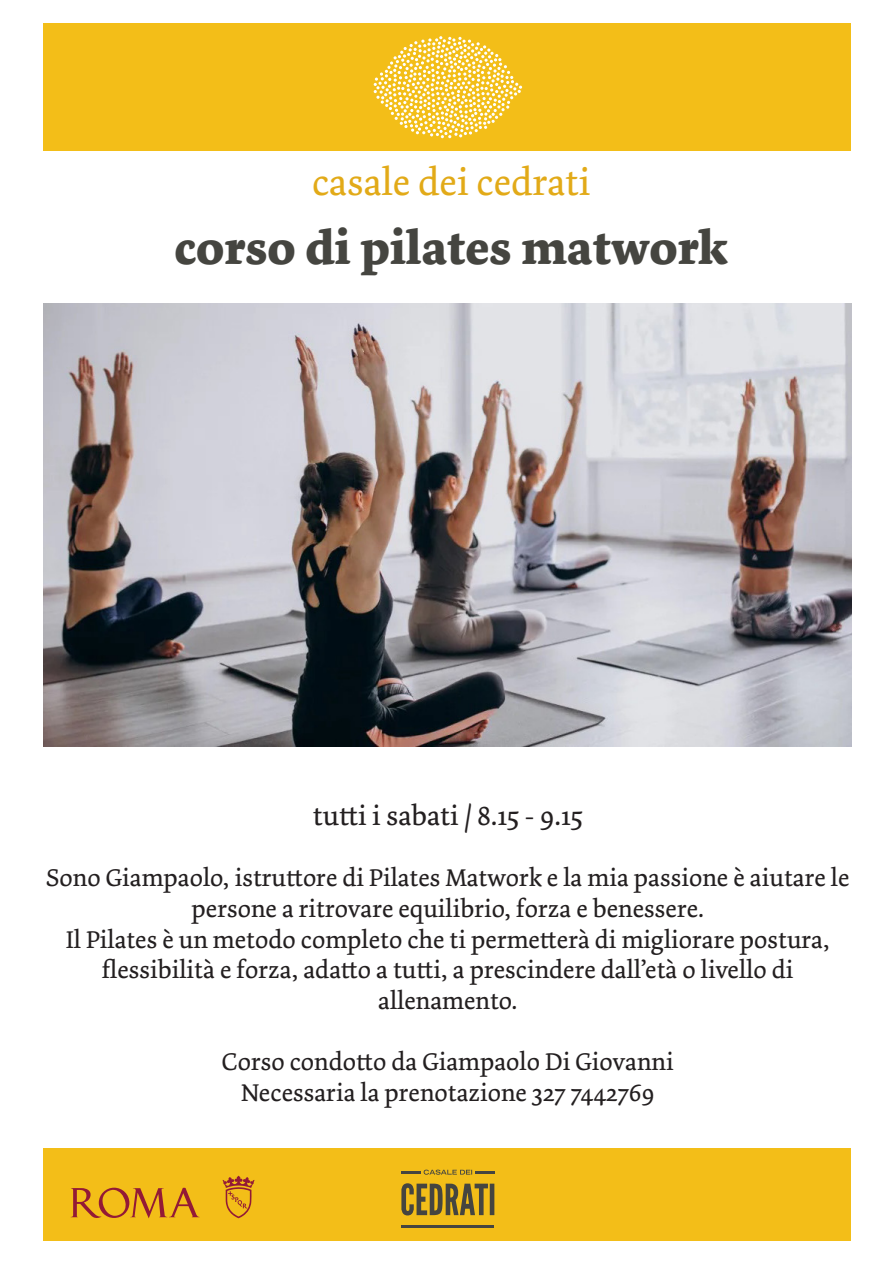
<style>
.page{position:relative;width:893px;height:1263px;background:#fff}
.page>*{position:absolute;margin:0;border:0;box-sizing:border-box;transform-origin:0 0}
.t1{font:700 49.5px "Dolly Pro";color:#454540}
.t2{font:39px "Dolly Pro";color:#e2aa18}
.t3{font:28.5px "Dolly Pro";color:#231f20}
.t4{font:25.5px/30.6px "Dolly Pro";color:#231f20;text-align:center}
</style>
<div class="page">
<div style="left:43px;top:23px;width:808px;height:128px;background:#f3be18"></div>
<svg style="left:374px;top:36px;width:148px;height:102px"></svg>
<div style="left:43px;top:1148px;width:808px;height:93px;background:#f3be18"></div>
<svg style="left:71px;top:1187px;width:129px;height:31px"></svg>
<svg style="left:223px;top:1176px;width:31px;height:42px"></svg>
<svg style="left:401px;top:1183px;width:93px;height:32px"></svg>
<hr style="left:401px;top:1171px;width:20px;height:2px;background:#454540">
<svg style="left:424px;top:1169px;width:70px;height:6px"></svg>
<hr style="left:401px;top:1225px;width:93px;height:3px;background:#454540">
<img style="left:44px;top:303px;width:808px;height:444px">
<p class="t2" style="left:312px;top:158px;width:280px">casale dei cedrati</p>
<p class="t1" style="left:174px;top:216px;width:555px">corso di pilates matwork</p>
<p class="t3" style="left:313px;top:797px;width:271px">tutti i sabati / 8.15 - 9.15</p>
<p class="t4" style="left:46px;top:863px;width:805px">Sono Giampaolo, istruttore di Pilates Matwork e la mia passione è aiutare le persone a ritrovare equilibrio, forza e benessere.</p>
<p class="t4" style="left:66px;top:924px;width:765px">Il Pilates è un metodo completo che ti permetterà di migliorare postura, flessibilità e forza, adatto a tutti, a prescindere dall’età o livello di</p>
<p class="t4" style="left:378px;top:985px;width:141px">allenamento.</p>
<p class="t4" style="left:222px;top:1046px;width:453px">Corso condotto da Giampaolo Di Giovanni</p>
<p class="t4" style="left:241px;top:1077px;width:415px">Necessaria la prenotazione 327 7442769</p>
</div>
